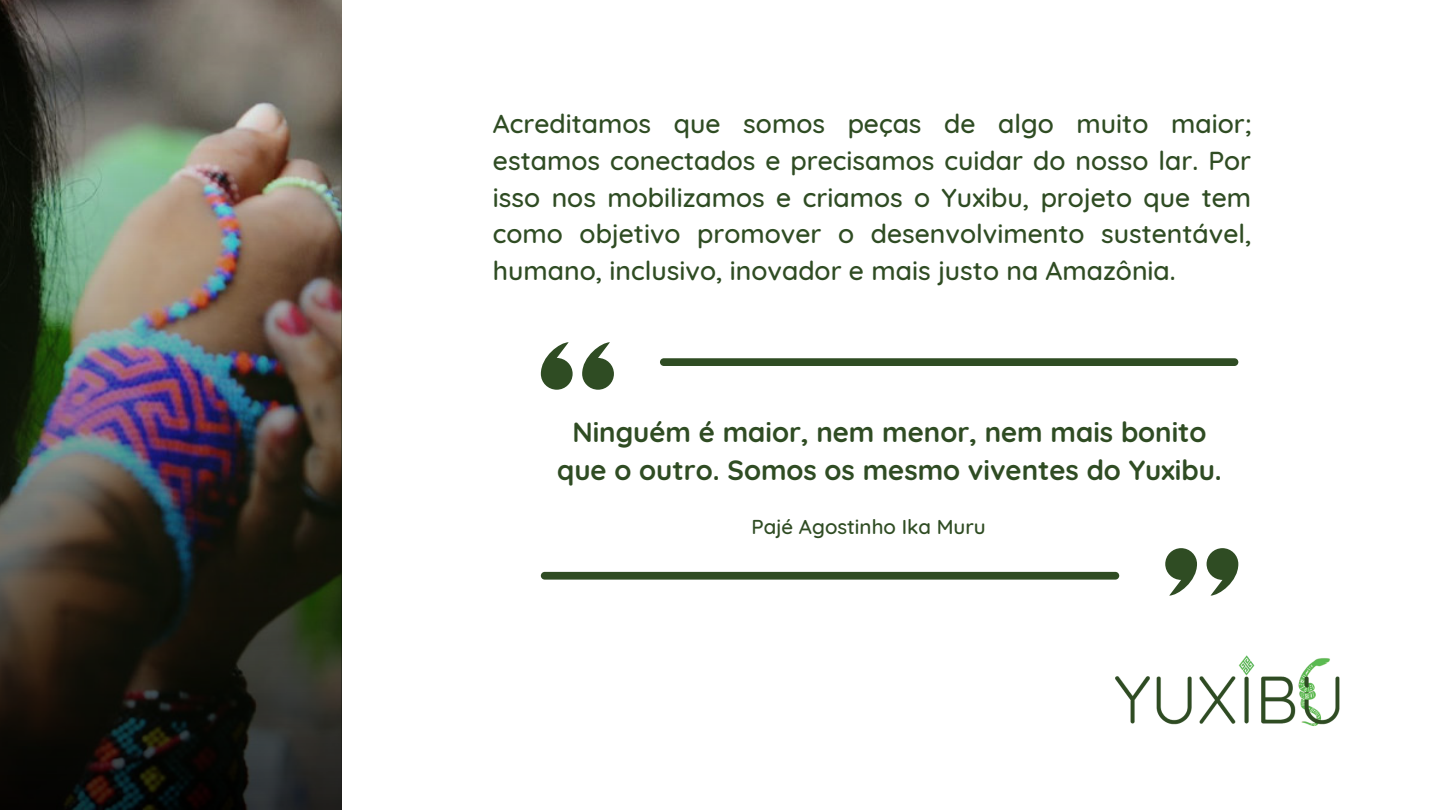
<style>
.page{position:relative;width:1440px;height:810px;background:#fff}
.page>*{position:absolute;margin:0;border:0;box-sizing:border-box;transform-origin:0 0}
.t1{font:700 27.7px/38.2px "Quicksand";color:#2f4c23;text-align:center}
.t2{font:500 26.5px/36.8px "Quicksand";color:#2f4c23;text-align:justify}
.t3{font:500 20.5px "Quicksand";color:#2f4c23}
</style>
<div class="page">
<img style="left:0;top:0;width:341px;height:810px">
<svg style="left:582px;top:342px;width:32px;height:48px"></svg>
<svg style="left:541px;top:342px;width:32px;height:48px"></svg>
<svg style="left:1165px;top:548px;width:32px;height:48px"></svg>
<svg style="left:1207px;top:548px;width:31px;height:48px"></svg>
<div style="left:660px;top:358px;width:578px;height:8px;background:#2f4c23;border-radius:4px"></div>
<div style="left:541px;top:572px;width:578px;height:8px;background:#2f4c23;border-radius:4px"></div>
<img style="left:1115px;top:655px;width:225px;height:71px">
<p class="t2" style="left:493px;top:105px;width:760px">Acreditamos que somos peças de algo muito maior; estamos conectados e precisamos cuidar do nosso lar. Por isso nos mobilizamos e criamos o Yuxibu, projeto que tem como objetivo promover o desenvolvimento sustentável, humano, inclusivo, inovador e mais justo na Amazônia.</p>
<p class="t1" style="left:557px;top:412px;width:666px">Ninguém é maior, nem menor, nem mais bonito que o outro. Somos os mesmo viventes do Yuxibu.</p>
<p class="t3" style="left:751px;top:513px;width:236px">Pajé Agostinho Ika Muru</p>
</div>
